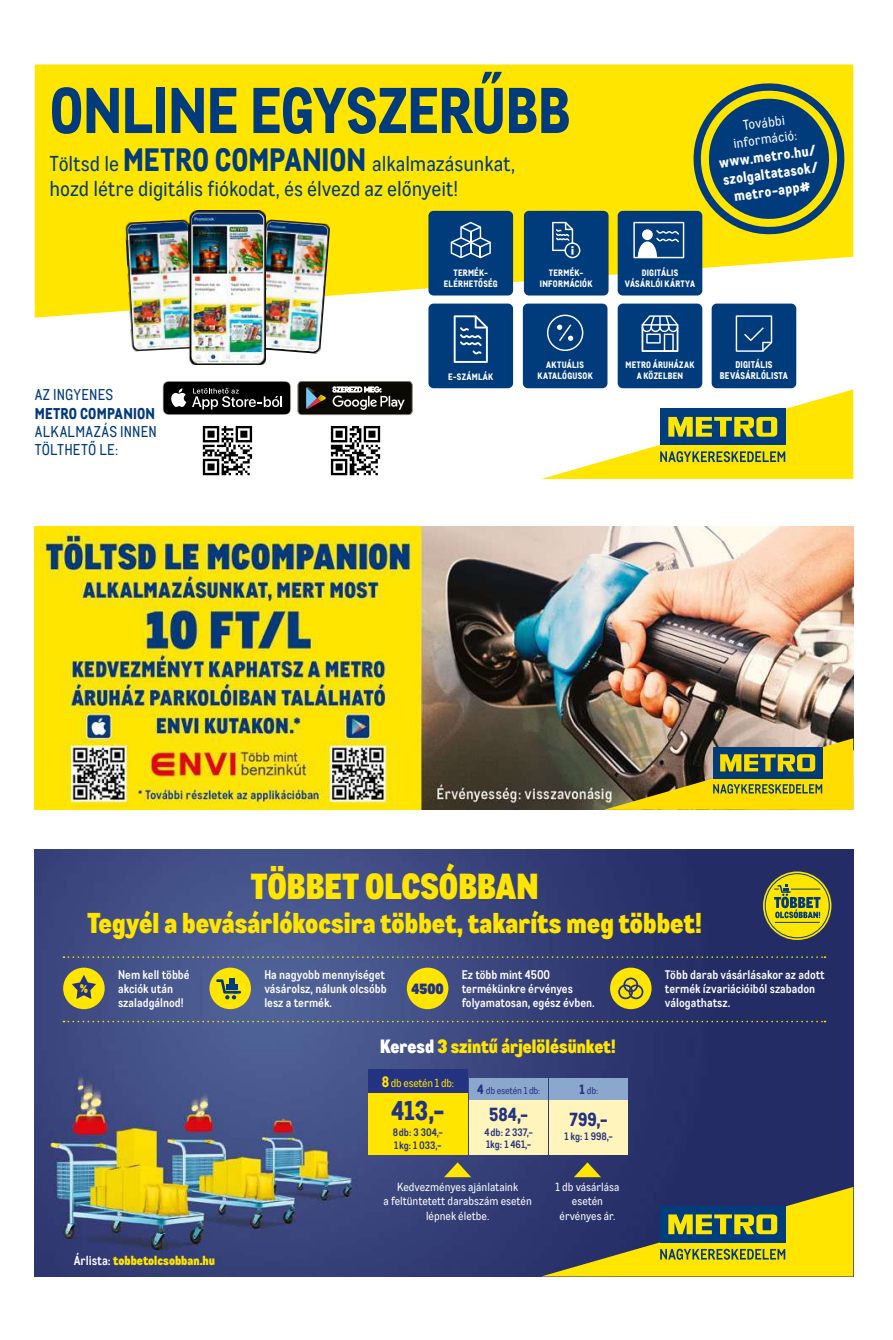
<style>
.page{position:relative;width:893px;height:1340px;background:#fff}
.page>*{position:absolute;margin:0;border:0;box-sizing:border-box;transform-origin:0 0}
.t1{font:800 62.82px "CA Metro";letter-spacing:-.01em;color:#003b7c}
.t2{font:900 35.35px "CA Metro";color:#ffe500}
.t3{font:900 28px "CA Metro";color:#ffe500}
.t4{font:800 26.43px "CA Metro";color:#243282}
.t5{font:21px/25.2px "CA Metro";letter-spacing:-.005em;color:#003b7c}
.t6{font:900 18.72px "CA Metro";color:#ffe500}
.t7{font:800 18.38px "CA Metro";color:#243282}
.t8{font:15.22px/18.4px "CA Metro";letter-spacing:.015em;color:#003b7c}
.t9{font:800 15.22px "CA Metro";letter-spacing:.015em;color:#003b7c}
.t10{font:800 14.7px/17.5px "CA Metro";color:#fff;text-align:center}
.t11{font:14.53px "CA Metro Superfat";color:#243282}
.t12{font:13.65px/16.4px "CA Metro";color:#fff;text-align:center}
.t13{font:900 12.78px "CA Metro";color:#ffe500}
.t14{font:700 12.25px/13.7px "CA Metro";color:#fff}
.t15{font:12.25px "CA Metro Superfat";color:#ffe500}
.t16{font:11.55px/14.3px "CA Metro";color:#fff;text-align:center}
.t17{font:11.38px "CA Metro";letter-spacing:-.02em;color:#ffe500}
.t18{font:700 10.5px/12.2px "CA Metro";color:#243282}
.t19{font:9.8px "CA Metro";letter-spacing:-.02em;color:#243282}
.t20{font:800 9.45px/11.4px "CA Metro";letter-spacing:.025em;color:#fff;text-align:center}
.t21{font:800 9.1px/10.8px "CA Metro";letter-spacing:.025em;color:#fff;text-align:center}
.s1{font-weight:800;font-size:31.5px}
.s2{font-weight:700;color:#fff}
.s3{color:#fff}
.s4{font-weight:800;font-size:14.7px}
.s5{font-weight:800;font-size:13.12px}
</style>
<div class="page">
<img style="left:35px;top:849px;width:818px;height:427px">
<div style="left:368px;top:1093px;width:100px;height:61px;background:#ffe500"></div>
<div style="left:368px;top:1069px;width:100px;height:23px;background:#243282"></div>
<div style="left:470px;top:1100px;width:78px;height:54px;background:#fff4bc"></div>
<div style="left:470px;top:1078px;width:78px;height:22px;background:#8ca7cd"></div>
<div style="left:550px;top:1100px;width:78px;height:54px;background:#fff4bc"></div>
<div style="left:550px;top:1078px;width:78px;height:22px;background:#8ca7cd"></div>
<svg style="left:444px;top:1162px;width:27px;height:15px"></svg>
<svg style="left:574px;top:1162px;width:27px;height:15px"></svg>
<svg style="left:763px;top:871px;width:68px;height:69px;background:#e7d40b"></svg>
<div style="left:765px;top:873px;width:65px;height:65px;border:1px solid #003b7c;border-radius:50%"></div>
<hr style="left:775px;top:922px;width:45px;height:1px;background:#003b7c">
<svg style="left:774px;top:884px;width:46px;height:34px;background:#99a131"></svg>
<div style="left:407px;top:967px;width:41px;height:42px;background:#ffe500;border-radius:50%"></div>
<div style="left:63px;top:967px;width:42px;height:42px;background:#ffe500;border-radius:50%"></div>
<svg style="left:72px;top:975px;width:24px;height:24px"></svg>
<div style="left:209px;top:967px;width:42px;height:42px;background:#ffe500;border-radius:50%"></div>
<svg style="left:216px;top:978px;width:25px;height:21px"></svg>
<svg style="left:63px;top:1020px;width:762px;height:2px;background:#5c6269"></svg>
<svg style="left:63px;top:956px;width:762px;height:2px;background:#606565"></svg>
<div style="left:610px;top:967px;width:42px;height:42px;background:#ffe500;border-radius:50%"></div>
<div style="left:618px;top:984px;width:15px;height:15px;border:2px solid #243282;border-radius:50%"></div>
<div style="left:629px;top:984px;width:14px;height:15px;border:2px solid #243282;border-radius:50%"></div>
<div style="left:623px;top:977px;width:15px;height:15px;border:2px solid #243282;border-radius:50%"></div>
<svg style="left:541px;top:1186px;width:312px;height:90px;background:#7f803d"></svg>
<svg style="left:35px;top:64px;width:818px;height:253px;background:#fee718"></svg>
<img style="left:266px;top:219px;width:64px;height:135px">
<img style="left:266px;top:222px;width:62px;height:129px">
<img style="left:125px;top:219px;width:63px;height:132px">
<img style="left:128px;top:222px;width:60px;height:127px">
<img style="left:188px;top:211px;width:78px;height:154px">
<img style="left:192px;top:213px;width:71px;height:149px">
<svg style="left:693px;top:82px;width:152px;height:156px;background:#607b4d"></svg>
<div style="left:524px;top:211px;width:85px;height:84px;background:#003b7c;border-radius:5px"></div>
<svg style="left:552px;top:222px;width:28px;height:36px"></svg>
<div style="left:523px;top:303px;width:84px;height:85px;background:#003b7c;border-radius:5px"></div>
<svg style="left:547px;top:314px;width:36px;height:37px"></svg>
<div style="left:428px;top:303px;width:85px;height:85px;background:#003b7c;border-radius:5px"></div>
<svg style="left:454px;top:315px;width:34px;height:48px"></svg>
<div style="left:712px;top:303px;width:84px;height:85px;background:#003b7c;border-radius:5px"></div>
<svg style="left:736px;top:315px;width:36px;height:37px"></svg>
<div style="left:428px;top:211px;width:85px;height:84px;background:#003b7c;border-radius:5px"></div>
<svg style="left:451px;top:222px;width:40px;height:36px"></svg>
<div style="left:618px;top:211px;width:84px;height:84px;background:#003b7c;border-radius:5px"></div>
<svg style="left:633px;top:222px;width:51px;height:36px"></svg>
<div style="left:618px;top:303px;width:84px;height:85px;background:#003b7c;border-radius:5px"></div>
<svg style="left:642px;top:315px;width:36px;height:37px"></svg>
<svg style="left:298px;top:381px;width:114px;height:34px;background:#3b3a36"></svg>
<svg style="left:163px;top:381px;width:128px;height:34px;background:#2e2e2e"></svg>
<svg style="left:202px;top:426px;width:51px;height:50px"></svg>
<svg style="left:203px;top:426px;width:49px;height:49px"></svg>
<svg style="left:330px;top:426px;width:51px;height:50px"></svg>
<svg style="left:331px;top:426px;width:49px;height:49px"></svg>
<svg style="left:541px;top:389px;width:312px;height:90px"></svg>
<img style="left:35px;top:527px;width:818px;height:282px">
<svg style="left:604px;top:738px;width:249px;height:71px;background:#9a9036"></svg>
<h1 class="t1" style="left:50px;top:59px;width:523px">ONLINE EGYSZERŰBB</h1>
<h3 class="t5" style="left:50px;top:150px;width:467px">Töltsd le <span class="s1">METRO COMPANION</span> alkalmazásunkat, hozd létre digitális fiókodat, és élvezd az előnyeit!</h3>
<p class="t12" style="left:730px;top:118px;width:66px;rotate:-8deg">További információ:</p>
<p class="t10" style="left:718px;top:153px;width:99px;rotate:-8deg">www.metro.hu/ szolgaltatasok/ metro-app#</p>
<p class="t21" style="left:444px;top:266px;width:55px">TERMÉK-<br>ELÉRHETŐSÉG</p>
<p class="t21" style="left:625px;top:266px;width:72px">DIGITÁLIS<br>VÁSÁRLÓI KÁRTYA</p>
<p class="t21" style="left:540px;top:266px;width:54px">TERMÉK-<br>INFORMÁCIÓK</p>
<p class="t8" style="left:35px;top:385px;width:80px">AZ INGYENES</p>
<p class="t9" style="left:35px;top:400px;width:122px">METRO COMPANION</p>
<p class="t8" style="left:35px;top:422px;width:124px">ALKALMAZÁS INNEN<br>TÖLTHETŐ LE:</p>
<p class="t21" style="left:448px;top:370px;width:47px">E-SZÁMLÁK</p>
<p class="t21" style="left:538px;top:370px;width:57px">KATALÓGUSOK</p>
<p class="t20" style="left:720px;top:358px;width:70px">DIGITÁLIS<br>BEVÁSÁRLÓLISTA</p>
<p class="t21" style="left:546px;top:359px;width:39px">AKTUÁLIS</p>
<p class="t21" style="left:625px;top:359px;width:70px">METRO ÁRUHÁZAK<br>A KÖZELBEN</p>
<h2 class="t2" style="left:251px;top:856px;width:289px">TÖBBET OLCSÓBBAN</h2>
<h3 class="t3" style="left:87px;top:899px;width:616px">Tegyél a bevásárlókocsira többet, takaríts meg többet!</h3>
<p class="t15" style="left:80px;top:978px;width:9px">%</p>
<p class="t14" style="left:118px;top:967px;width:73px">Nem kell többé akciók után szaladgálnod!</p>
<p class="t13" style="left:74px;top:1249px;width:143px"><span class="s2">Árlista:</span> tobbetolcsobban.hu</p>
<p class="t14" style="left:264px;top:967px;width:124px">Ha nagyobb mennyiséget vásárolsz, nálunk olcsóbb lesz a termék.</p>
<p class="t14" style="left:665px;top:967px;width:161px">Több darab vásárlásakor az adott termék ízvariációiból szabadon válogathatsz.</p>
<p class="t14" style="left:462px;top:967px;width:134px">Ez több mint 4500 termékünkre érvényes folyamatosan, egész évben.</p>
<p class="t11" style="left:411px;top:976px;width:34px">4500</p>
<h3 class="t6" style="left:380px;top:1029px;width:237px"><span class="s3">Keresd</span> 3 szintű árjelölésünket!</h3>
<p class="t17" style="left:382px;top:1074px;width:74px"><span class="s4">8</span> db esetén 1 db:</p>
<h3 class="t4" style="left:391px;top:1088px;width:55px">413,-</h3>
<p class="t18" style="left:393px;top:1125px;width:52px">8db: 3 304,-<br>1kg: 1 033,-</p>
<p class="t19" style="left:477px;top:1083px;width:65px"><span class="s5">4</span> db esetén 1 db:</p>
<p class="t18" style="left:484px;top:1125px;width:50px">4db: 2 337,-<br>1kg: 1 461,-</p>
<h3 class="t7" style="left:489px;top:1099px;width:41px">584,-</h3>
<p class="t19" style="left:580px;top:1083px;width:20px"><span class="s5">1</span> db:</p>
<p class="t18" style="left:564px;top:1129px;width:50px">1 kg: 1 998,-</p>
<h3 class="t7" style="left:570px;top:1103px;width:40px">799,-</h3>
<p class="t16" style="left:383px;top:1179px;width:150px">Kedvezményes ajánlataink<br>a feltüntetett darabszám esetén lépnek életbe.</p>
<p class="t16" style="left:556px;top:1179px;width:65px">1 db vásárlása esetén érvényes ár.</p>
</div>
